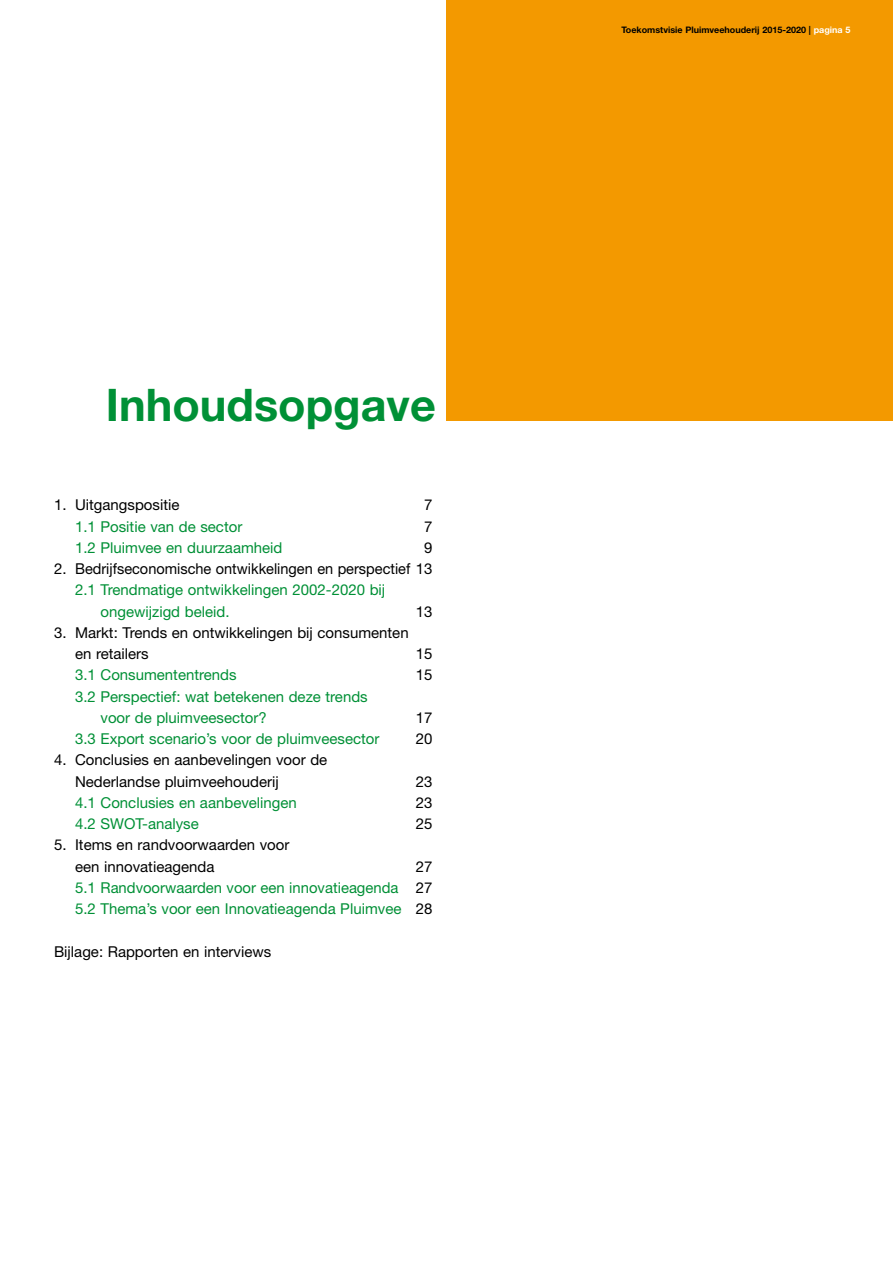
<style>
.page{position:relative;width:893px;height:1263px;background:#fff}
.page>*{position:absolute;margin:0;border:0;box-sizing:border-box;transform-origin:0 0}
.t1{font:700 45px "Helvetica Neue";color:#009036}
.t2{font:15px/21.3px "Helvetica Neue";color:#009036}
.t3{font:15px/21.3px "Helvetica Neue";color:#000}
.t4{font:700 9px "Helvetica Neue";color:#000}
.s1{color:#000}
.s2{color:#fff}
</style>
<div class="page">
<div style="left:446px;top:0;width:447px;height:421px;background:#f39900"></div>
<h1 class="t1" style="left:106px;top:377px;width:332px">Inhoudsopgave</h1>
<p class="t3" style="left:54px;top:494px;width:127px">1. Uitgangspositie</p>
<p class="t3" style="left:424px;top:494px;width:10px">7</p>
<p class="t2" style="left:75px;top:515px;width:169px">1.1 Positie van de sector</p>
<p class="t3" style="left:424px;top:515px;width:10px">7</p>
<p class="t2" style="left:75px;top:537px;width:209px">1.2 Pluimvee en duurzaamheid</p>
<p class="t3" style="left:424px;top:537px;width:10px">9</p>
<p class="t3" style="left:54px;top:558px;width:380px">2. Bedrijfseconomische ontwikkelingen en perspectief 13</p>
<p class="t2" style="left:100px;top:579px;width:286px;text-indent:-25px">2.1 Trendmatige ontwikkelingen 2002-2020 bij ongewijzigd beleid.</p>
<p class="t3" style="left:416px;top:600px;width:18px">13</p>
<p class="t3" style="left:75px;top:622px;width:335px;text-indent:-21px">3. Markt: Trends en ontwikkelingen bij consumenten en retailers</p>
<p class="t3" style="left:416px;top:643px;width:18px">15</p>
<p class="t2" style="left:75px;top:664px;width:163px">3.1 Consumententrends</p>
<p class="t3" style="left:416px;top:664px;width:18px">15</p>
<p class="t2" style="left:100px;top:685px;width:269px;text-indent:-25px">3.2 Perspectief: wat betekenen deze trends voor de pluimveesector?</p>
<p class="t3" style="left:416px;top:707px;width:18px">17</p>
<p class="t2" style="left:75px;top:728px;width:306px">3.3 Export scenario’s voor de pluimveesector</p>
<p class="t3" style="left:416px;top:728px;width:18px">20</p>
<p class="t3" style="left:75px;top:749px;width:254px;text-indent:-21px">4. Conclusies en aanbevelingen voor de<br>Nederlandse pluimveehouderij</p>
<p class="t3" style="left:416px;top:770px;width:18px">23</p>
<p class="t2" style="left:75px;top:792px;width:223px">4.1 Conclusies en aanbevelingen</p>
<p class="t3" style="left:416px;top:792px;width:18px">23</p>
<p class="t2" style="left:75px;top:813px;width:125px">4.2 SWOT-analyse</p>
<p class="t3" style="left:416px;top:813px;width:18px">25</p>
<p class="t3" style="left:75px;top:834px;width:216px;text-indent:-21px">5. Items en randvoorwaarden voor een innovatieagenda</p>
<p class="t2" style="left:75px;top:855px;width:359px;text-align:justify;text-indent:341px"><span class="s1">27<br></span>5.1 Randvoorwaarden voor een innovatieagenda <span class="s1">27<br></span>5.2 Thema’s voor een Innovatieagenda Pluimvee <span class="s1">28</span></p>
<p class="t3" style="left:54px;top:941px;width:219px">Bijlage: Rapporten en interviews</p>
<p class="t4" style="left:621px;top:24px;width:231px">Toekomstvisie Pluimveehouderij 2015-2020 | <span class="s2">pagina 5</span></p>
</div>
